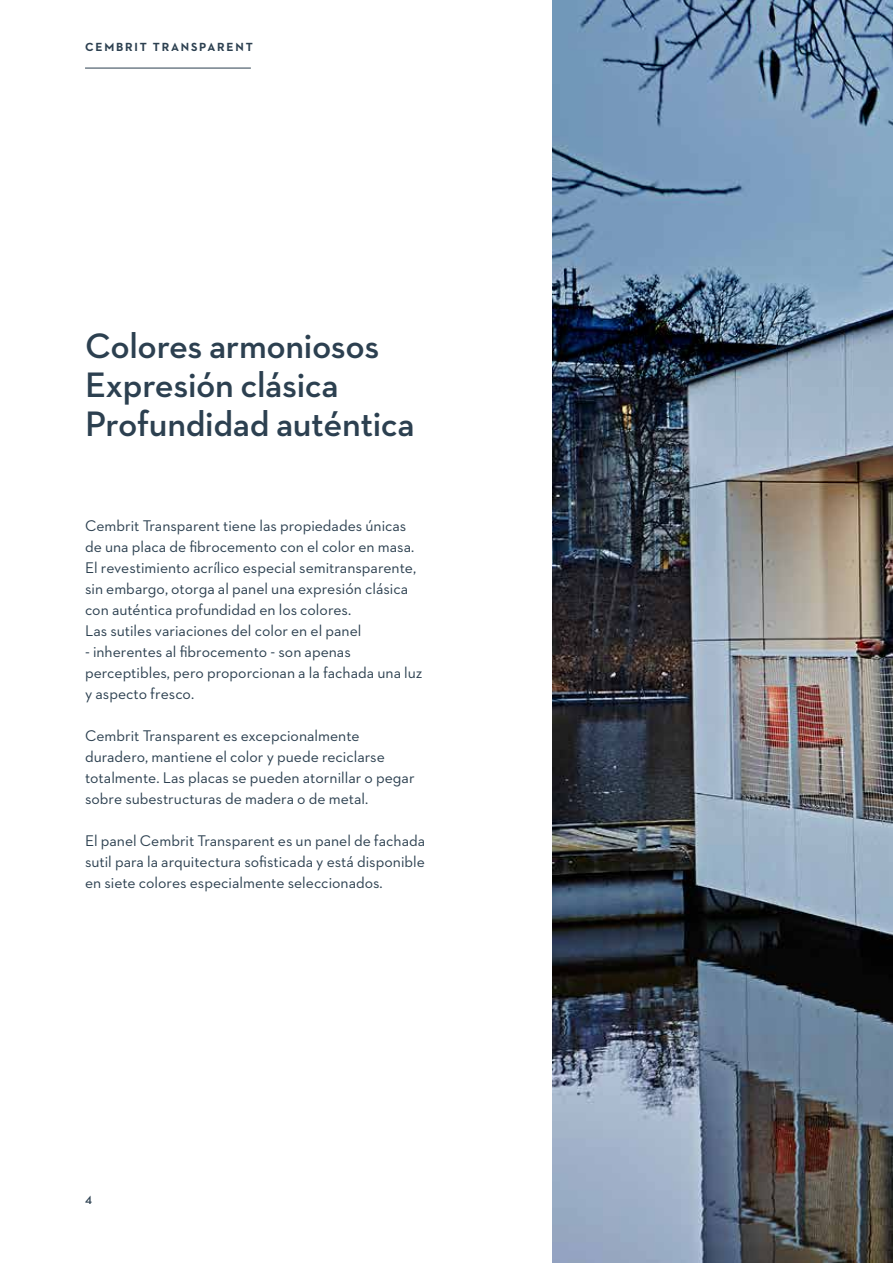
<style>
.page{position:relative;width:893px;height:1263px;background:#fff}
.page>*{position:absolute;margin:0;border:0;box-sizing:border-box;transform-origin:0 0}
.t1{font:600 36px/39px "Neutraface 2 Text";letter-spacing:-.01em;color:#2c4050}
.t2{font:15.75px/21px "Neutraface 2 Text";color:#2c4050}
.t3{font:700 12px "Neutraface 2 Text";letter-spacing:.15em;color:#2c4050}
.t4{font:600 12px "Neutraface 2 Text";color:#2c4050}
</style>
<div class="page">
<hr style="left:85px;top:68px;width:166px;height:1px;background:#2c4050">
<img style="left:553px;top:0;width:340px;height:1263px">
<p class="t3" style="left:85px;top:39px;width:169px">CEMBRIT TRANSPARENT</p>
<h1 class="t1" style="left:85px;top:325px;width:331px">Colores armoniosos<br>Expresión clásica<br>Profundidad auténtica</h1>
<p class="t2" style="left:85px;top:515px;width:333px">Cembrit Transparent tiene las propiedades únicas de una placa de fibrocemento con el color en masa.<br>El revestimiento acrílico especial semitransparente, sin embargo, otorga al panel una expresión clásica con auténtica profundidad en los colores.<br>Las sutiles variaciones del color en el panel</p>
<p class="t2" style="left:85px;top:641px;width:339px">- inherentes al fibrocemento - son apenas perceptibles, pero proporcionan a la fachada una luz y aspecto fresco.</p>
<p class="t2" style="left:85px;top:725px;width:331px">Cembrit Transparent es excepcionalmente duradero, mantiene el color y puede reciclarse totalmente. Las placas se pueden atornillar o pegar sobre subestructuras de madera o de metal.</p>
<p class="t2" style="left:85px;top:830px;width:342px;text-align:justify">El panel Cembrit Transparent es un panel de fachada sutil para la arquitectura sofisticada y está disponible en siete colores especialmente seleccionados.</p>
<p class="t4" style="left:85px;top:1192px;width:8px">4</p>
</div>
